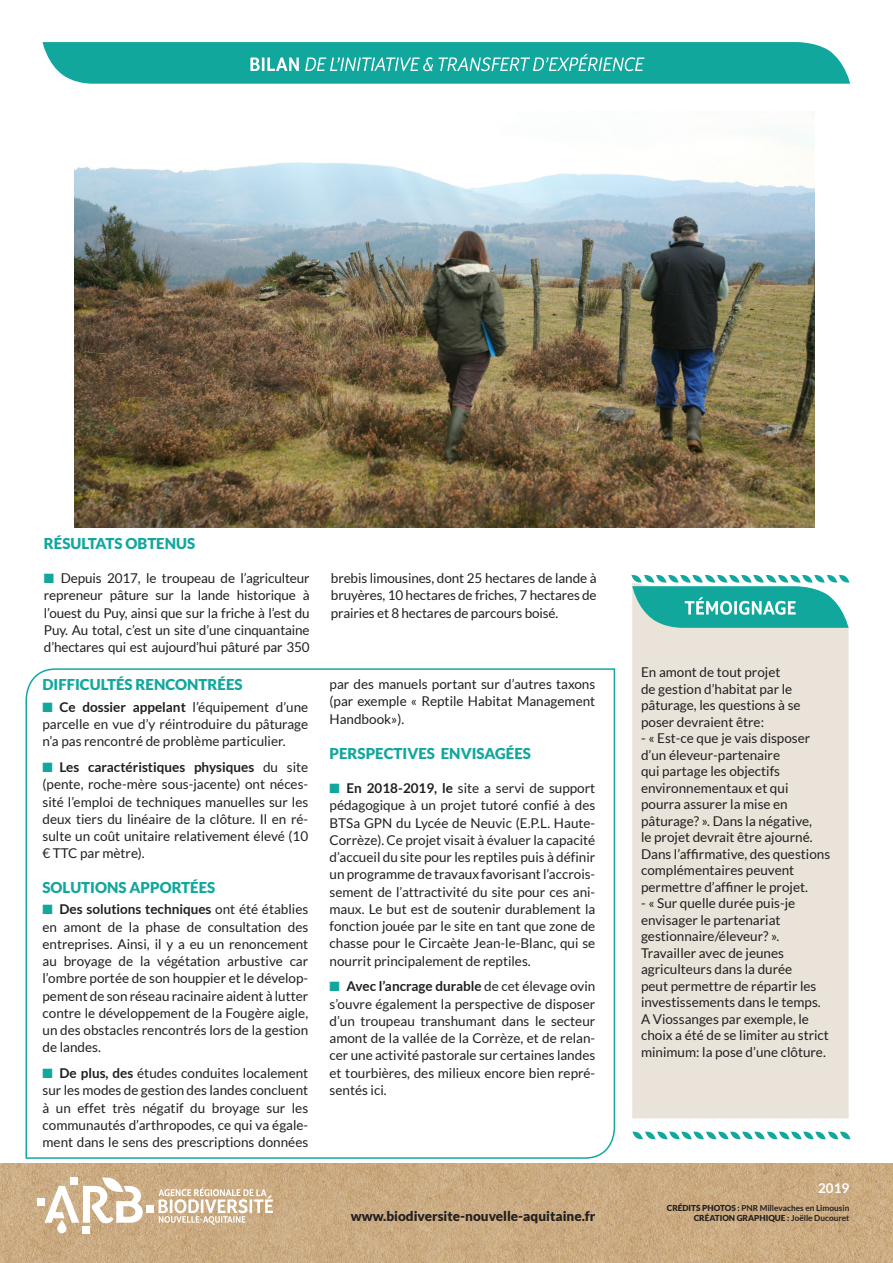
<style>
.page{position:relative;width:893px;height:1263px;background:#fff}
.page>*{position:absolute;margin:0;border:0;box-sizing:border-box;transform-origin:0 0}
.Titre_paragraphe{font:900 15px "Lato";color:#12a79d}
.Titre_Date__budget{font:900 15px "Lato";color:#12a79d}
.texte_avec_puce_carr{font:13.5px/17.2px "Lato";color:#231f20;text-align:justify}
.texte_temoignage{font:13.5px/16.5px "Lato";color:#231f20}
.texte_paragraphe{font:900 13.5px "Lato";color:#231f20}
.texte_paragraphe-2{font:700 13.5px "Lato";color:#fff}
.texte_paragraphe-3{font:700 8.25px "Lato";color:#231f20}
.texte_paragraphe-4{font:900 8.25px "Lato";color:#231f20}
.s1{color:#12a79d}
.s2{font-weight:700}
.s3{font-weight:900}
</style>
<div class="page">
<div style="left:632px;top:628px;width:217px;height:490px;background:#e9e3da"></div>
<img style="left:0;top:1163px;width:893px;height:100px">
<div style="left:83px;top:1226px;width:7px;height:7px;background:#fff"></div>
<div style="left:57px;top:1220px;width:9px;height:13px;background:#fff;border-radius:5px"></div>
<div style="left:37px;top:1198px;width:7px;height:7px;background:#fff"></div>
<div style="left:146px;top:1205px;width:7px;height:7px;background:#fff"></div>
<svg style="left:44px;top:1177px;width:99px;height:46px"></svg>
<svg style="left:159px;top:1187px;width:114px;height:38px"></svg>
<svg style="left:25px;top:668px;width:591px;height:491px"></svg>
<img style="left:74px;top:133px;width:740px;height:394px">
<svg style="left:43px;top:42px;width:807px;height:42px;background:#27aea5"></svg>
<svg style="left:632px;top:1131px;width:218px;height:9px"></svg>
<svg style="left:631px;top:575px;width:218px;height:53px"></svg>
<p class="Titre_Date__budget" style="left:44px;top:535px;width:153px">RÉSULTATS OBTENUS</p>
<p class="texte_avec_puce_carr" style="left:44px;top:570px;width:267px"><span class="s1">■</span> Depuis 2017, le troupeau de l’agriculteur repreneur pâture sur la lande historique à l’ouest du Puy, ainsi que sur la friche à l’est du Puy. Au total, c’est un site d’une cinquantaine d’hectares qui est aujourd’hui pâturé par 350</p>
<p class="texte_avec_puce_carr" style="left:331px;top:570px;width:267px">brebis limousines, dont 25 hectares de lande à bruyères, 10 hectares de friches, 7 hectares de prairies et 8 hectares de parcours boisé.</p>
<p class="Titre_paragraphe" style="left:43px;top:676px;width:202px">DIFFICULTÉS RENCONTRÉES</p>
<p class="texte_avec_puce_carr" style="left:43px;top:698px;width:267px"><span class="s1">■</span> <span class="s2">Ce dossier appelant</span> l’équipement d’une parcelle en vue d’y réintroduire du pâturage n’a pas rencontré de problème particulier.</p>
<p class="texte_avec_puce_carr" style="left:43px;top:758px;width:267px"><span class="s1">■</span> <span class="s2">Les caractéristiques physiques</span> du site (pente, roche-mère sous-jacente) ont néces&shy;sité l’emploi de techniques manuelles sur les deux tiers du linéaire de la clôture. Il en ré&shy;sulte un coût unitaire relativement élevé (10 € TTC par mètre).</p>
<p class="Titre_paragraphe" style="left:43px;top:878px;width:174px">SOLUTIONS APPORTÉES</p>
<p class="texte_avec_puce_carr" style="left:43px;top:901px;width:267px"><span class="s1">■</span> <span class="s2">Des solutions techniques</span> ont été établies en amont de la phase de consultation des entreprises. Ainsi, il y a eu un renoncement au broyage de la végétation arbustive car l’ombre portée de son houppier et le dévelop&shy;pement de son réseau racinaire aident à lutter contre le développement de la Fougère aigle, un des obstacles rencontrés lors de la gestion de landes.</p>
<p class="texte_avec_puce_carr" style="left:43px;top:1064px;width:267px"><span class="s1">■</span> <span class="s2">De plus, des</span> études conduites localement sur les modes de gestion des landes concluent à un effet très négatif du broyage sur les communautés d’arthropodes, ce qui va égale&shy;ment dans le sens des prescriptions données</p>
<p class="texte_avec_puce_carr" style="left:330px;top:675px;width:267px">par des manuels portant sur d’autres taxons (par exemple « Reptile Habitat Management Handbook»).</p>
<p class="Titre_paragraphe" style="left:330px;top:745px;width:203px">PERSPECTIVES ENVISAGÉES</p>
<p class="texte_avec_puce_carr" style="left:330px;top:779px;width:267px"><span class="s1">■</span> <span class="s2">En 2018-2019, le</span> site a servi de support pédagogique à un projet tutoré confié à des BTSa GPN du Lycée de Neuvic (E.P.L. Haute-Corrèze). Ce projet visait à évaluer la capacité d’accueil du site pour les reptiles puis à définir un programme de travaux favorisant l’accrois&shy;sement de l’attractivité du site pour ces ani&shy;maux. Le but est de soutenir durablement la fonction jouée par le site en tant que zone de chasse pour le Circaète Jean-le-Blanc, qui se nourrit principalement de reptiles.</p>
<p class="texte_avec_puce_carr" style="left:330px;top:978px;width:267px"><span class="s1">■</span> <span class="s2">Avec l’ancrage durable</span> de cet élevage ovin s’ouvre également la perspective de disposer d’un troupeau transhumant dans le secteur amont de la vallée de la Corrèze, et de relan&shy;cer une activité pastorale sur certaines landes et tourbières, des milieux encore bien repré&shy;sentés ici.</p>
<p class="texte_paragraphe" style="left:351px;top:1208px;width:246px">www.biodiversite-nouvelle-aquitaine.fr</p>
<p class="texte_temoignage" style="left:641px;top:664px;width:161px">En amont de tout projet<br>de gestion d’habitat par le pâturage, les questions à se poser devraient être:</p>
<p class="texte_temoignage" style="left:641px;top:730px;width:191px">- « Est-ce que je vais disposer d’un éleveur-partenaire<br>qui partage les objectifs environnementaux et qui pourra assurer la mise en pâturage? ». Dans la négative,<br>le projet devrait être ajourné.<br>Dans l’affirmative, des questions complémentaires peuvent permettre d’affiner le projet.</p>
<p class="texte_temoignage" style="left:641px;top:895px;width:189px">- « Sur quelle durée puis-je envisager le partenariat gestionnaire/éleveur? ».<br>Travailler avec de jeunes agriculteurs dans la durée<br>peut permettre de répartir les investissements dans le temps.<br>A Viossanges par exemple, le choix a été de se limiter au strict minimum: la pose d’une clôture.</p>
<p class="texte_paragraphe-2" style="left:818px;top:1180px;width:33px">2019</p>
<p class="texte_paragraphe-3" style="left:667px;top:1203px;width:184px"><span class="s3">CRÉDITS PHOTOS :</span> PNR Millevaches en Limousin</p>
<p class="texte_paragraphe-4" style="left:694px;top:1213px;width:157px">CRÉATION GRAPHIQUE : <span class="s2">Joëlle Ducouret</span></p>
</div>
